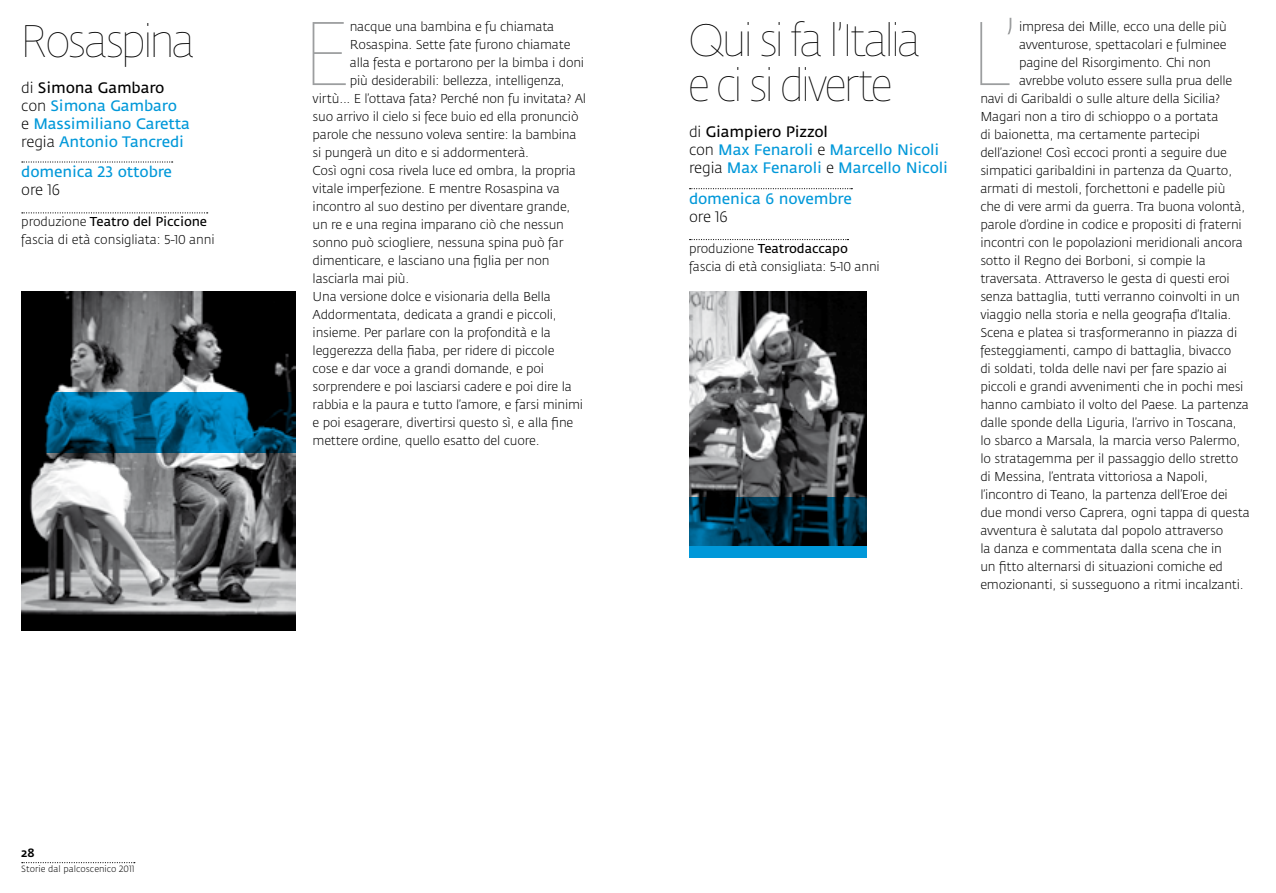
<style>
.page{position:relative;width:1276px;height:893px;background:#fff}
.page>*{position:absolute;margin:0;border:0;box-sizing:border-box;transform-origin:0 0}
.t1{font:89.1px "Fe Sa Dis Hairline";color:#9c9e9f}
.t2{font:45px/45px "Fe Sa Dis Hairline";letter-spacing:-.02em;color:#000}
.t3{font:15px/18px "Fedra Sans";letter-spacing:-.01em;color:#0098d9}
.t4{font:300 15px "Fedra Sans";letter-spacing:-.01em;color:#000}
.t5{font:300 12.75px/18px "Fedra Sans";letter-spacing:-.015em;color:#000}
.t6{font:12px "Fedra Sans Medium SC";color:#000}
.t7{font:300 9px "Fedra Sans";color:#000}
.s1{font-weight:300;color:#000}
.s2{color:#000}
.s3{font-weight:400}
</style>
<div class="page">
<svg style="left:22px;top:862px;width:113px;height:1px"></svg>
<svg style="left:22px;top:161px;width:151px;height:2px"></svg>
<svg style="left:22px;top:212px;width:186px;height:1px"></svg>
<svg style="left:689px;top:188px;width:163px;height:1px"></svg>
<svg style="left:689px;top:239px;width:159px;height:1px"></svg>
<img style="left:21px;top:291px;width:275px;height:340px">
<img style="left:689px;top:291px;width:177px;height:206px">
<svg style="left:21px;top:392px;width:275px;height:61px;background:#00547a"></svg>
<svg style="left:689px;top:497px;width:177px;height:61px;background:#003f5b"></svg>
<h2 class="t2" style="left:21px;top:19px;width:174px">Rosaspina</h2>
<p class="t3" style="left:21px;top:79px;width:170px"><span class="s1">di</span> <span class="s2">Simona Gambaro </span><span class="s1">con</span> Simona Gambaro<br><span class="s1">e</span> Massimiliano Caretta <span class="s1">regia</span> Antonio Tancredi</p>
<p class="t3" style="left:21px;top:164px;width:152px">domenica 23 ottobre</p>
<p class="t4" style="left:21px;top:182px;width:40px">ore 16</p>
<p class="t5" style="left:21px;top:213px;width:195px">produzione <span class="s3">Teatro del Piccione </span>fascia di età consigliata: 5-10 anni</p>
<h1 class="t1" style="left:304px;top:4px;width:45px">E</h1>
<p class="t5" style="left:350px;top:18px;width:206px">nacque una bambina e fu chiamata</p>
<p class="t5" style="left:350px;top:36px;width:222px">Rosaspina. Sette fate furono chiamate</p>
<p class="t5" style="left:350px;top:54px;width:236px">alla festa e portarono per la bimba i doni</p>
<p class="t5" style="left:350px;top:72px;width:216px">più desiderabili: bellezza, intelligenza,</p>
<p class="t5" style="left:313px;top:90px;width:275px">virtù... E l’ottava fata? Perché non fu invitata? Al</p>
<p class="t5" style="left:313px;top:108px;width:267px">suo arrivo il cielo si fece buio ed ella pronunciò</p>
<p class="t5" style="left:313px;top:126px;width:265px">parole che nessuno voleva sentire: la bambina</p>
<p class="t5" style="left:313px;top:144px;width:218px">si pungerà un dito e si addormenterà.</p>
<p class="t5" style="left:313px;top:162px;width:265px">Così ogni cosa rivela luce ed ombra, la propria</p>
<p class="t5" style="left:313px;top:180px;width:249px">vitale imperfezione. E mentre Rosaspina va</p>
<p class="t5" style="left:313px;top:198px;width:259px">incontro al suo destino per diventare grande,</p>
<p class="t5" style="left:313px;top:216px;width:253px">un re e una regina imparano ciò che nessun</p>
<p class="t5" style="left:313px;top:234px;width:252px">sonno può sciogliere, nessuna spina può far</p>
<p class="t5" style="left:313px;top:252px;width:238px">dimenticare, e lasciano una figlia per non</p>
<p class="t5" style="left:313px;top:270px;width:98px">lasciarla mai più.</p>
<p class="t5" style="left:313px;top:288px;width:240px">Una versione dolce e visionaria della Bella</p>
<p class="t5" style="left:313px;top:306px;width:245px">Addormentata, dedicata a grandi e piccoli,</p>
<p class="t5" style="left:313px;top:324px;width:240px">insieme. Per parlare con la profondità e la</p>
<p class="t5" style="left:313px;top:342px;width:243px">leggerezza della fiaba, per ridere di piccole</p>
<p class="t5" style="left:313px;top:360px;width:233px">cose e dar voce a grandi domande, e poi</p>
<p class="t5" style="left:313px;top:378px;width:261px">sorprendere e poi lasciarsi cadere e poi dire la</p>
<p class="t5" style="left:313px;top:396px;width:272px">rabbia e la paura e tutto l’amore, e farsi minimi</p>
<p class="t5" style="left:313px;top:414px;width:262px">e poi esagerare, divertirsi questo sì, e alla fine</p>
<p class="t5" style="left:313px;top:432px;width:228px">mettere ordine, quello esatto del cuore.</p>
<p class="t6" style="left:21px;top:846px;width:15px">28</p>
<p class="t7" style="left:21px;top:864px;width:115px">Storie dal palcoscenico 2011</p>
<h2 class="t2" style="left:689px;top:19px;width:232px">Qui si fa l’Italia e ci si diverte</h2>
<p class="t3" style="left:689px;top:124px;width:261px"><span class="s1">di</span> <span class="s2">Giampiero Pizzol<br></span><span class="s1">con</span> Max Fenaroli <span class="s1">e</span> Marcello Nicoli <span class="s1">regia</span> Max Fenaroli <span class="s1">e</span> Marcello Nicoli</p>
<p class="t3" style="left:689px;top:190px;width:164px">domenica 6 novembre</p>
<p class="t4" style="left:689px;top:209px;width:40px">ore 16</p>
<p class="t5" style="left:689px;top:240px;width:192px">produzione <span class="s3">Teatrodaccapo </span>fascia di età consigliata: 5-10 anni</p>
<h1 class="t1" style="left:972px;top:4px;width:45px">L’</h1>
<p class="t5" style="left:1019px;top:18px;width:209px">impresa dei Mille, ecco una delle più</p>
<p class="t5" style="left:1019px;top:36px;width:209px">avventurose, spettacolari e fulminee</p>
<p class="t5" style="left:1019px;top:54px;width:193px">pagine del Risorgimento. Chi non</p>
<p class="t5" style="left:1019px;top:72px;width:215px">avrebbe voluto essere sulla prua delle</p>
<p class="t5" style="left:980px;top:90px;width:241px">navi di Garibaldi o sulle alture della Sicilia?</p>
<p class="t5" style="left:980px;top:108px;width:240px">Magari non a tiro di schioppo o a portata</p>
<p class="t5" style="left:980px;top:126px;width:221px">di baionetta, ma certamente partecipi</p>
<p class="t5" style="left:980px;top:144px;width:248px">dell’azione! Così eccoci pronti a seguire due</p>
<p class="t5" style="left:980px;top:162px;width:253px">simpatici garibaldini in partenza da Quarto,</p>
<p class="t5" style="left:980px;top:180px;width:246px">armati di mestoli, forchettoni e padelle più</p>
<p class="t5" style="left:980px;top:198px;width:266px">che di vere armi da guerra. Tra buona volontà,</p>
<p class="t5" style="left:980px;top:216px;width:263px">parole d’ordine in codice e propositi di fraterni</p>
<p class="t5" style="left:980px;top:234px;width:264px">incontri con le popolazioni meridionali ancora</p>
<p class="t5" style="left:980px;top:252px;width:227px">sotto il Regno dei Borboni, si compie la</p>
<p class="t5" style="left:980px;top:270px;width:251px">traversata. Attraverso le gesta di questi eroi</p>
<p class="t5" style="left:980px;top:288px;width:261px">senza battaglia, tutti verranno coinvolti in un</p>
<p class="t5" style="left:980px;top:306px;width:253px">viaggio nella storia e nella geografia d’Italia.</p>
<p class="t5" style="left:980px;top:324px;width:258px">Scena e platea si trasformeranno in piazza di</p>
<p class="t5" style="left:980px;top:342px;width:253px">festeggiamenti, campo di battaglia, bivacco</p>
<p class="t5" style="left:980px;top:360px;width:248px">di soldati, tolda delle navi per fare spazio ai</p>
<p class="t5" style="left:980px;top:378px;width:265px">piccoli e grandi avvenimenti che in pochi mesi</p>
<p class="t5" style="left:980px;top:396px;width:270px">hanno cambiato il volto del Paese. La partenza</p>
<p class="t5" style="left:980px;top:414px;width:258px">dalle sponde della Liguria, l’arrivo in Toscana,</p>
<p class="t5" style="left:980px;top:432px;width:261px">lo sbarco a Marsala, la marcia verso Palermo,</p>
<p class="t5" style="left:980px;top:450px;width:259px">lo stratagemma per il passaggio dello stretto</p>
<p class="t5" style="left:980px;top:468px;width:229px">di Messina, l’entrata vittoriosa a Napoli,</p>
<p class="t5" style="left:980px;top:486px;width:249px">l’incontro di Teano, la partenza dell’Eroe dei</p>
<p class="t5" style="left:980px;top:504px;width:271px">due mondi verso Caprera, ogni tappa di questa</p>
<p class="t5" style="left:980px;top:522px;width:244px">avventura è salutata dal popolo attraverso</p>
<p class="t5" style="left:980px;top:540px;width:243px">la danza e commentata dalla scena che in</p>
<p class="t5" style="left:980px;top:558px;width:244px">un fitto alternarsi di situazioni comiche ed</p>
<p class="t5" style="left:980px;top:576px;width:265px">emozionanti, si susseguono a ritmi incalzanti.</p>
</div>
